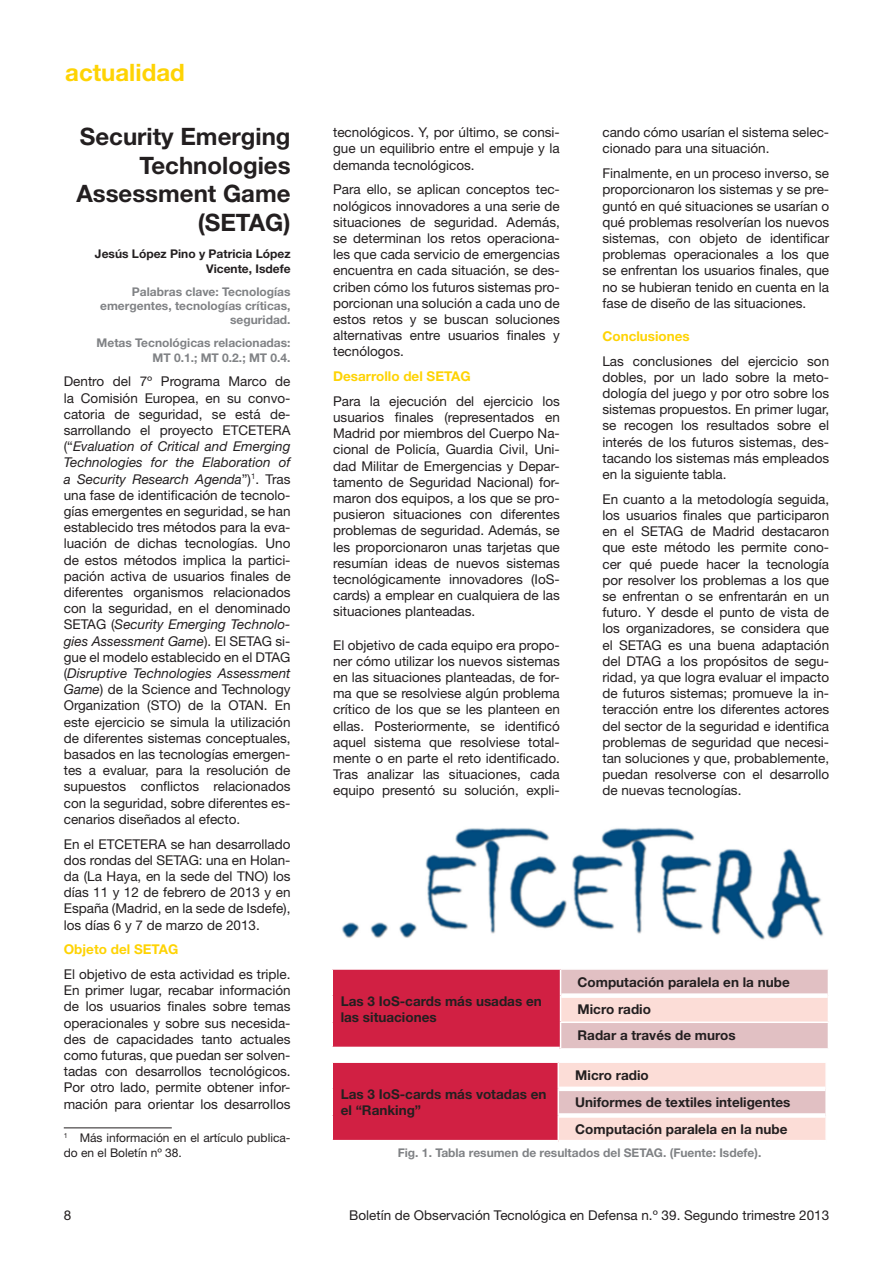
<style>
.page{position:relative;width:893px;height:1263px;background:#fff}
.page>*{position:absolute;margin:0;border:0;box-sizing:border-box;transform-origin:0 0}
.Titulo_articulo{font:700 24px/28.8px "Helvetica Neue LT Std";color:#231f20;text-align:right}
.t1{font:700 24px "Helvetica Neue LT Std";color:#fed304}
.Texto{font:13.5px/16.2px "Helvetica Neue LT Std";color:#231f20;text-align:justify}
.t2{font:700 13.5px/16.2px "Helvetica Neue LT Std";color:#231f20}
.Texto-2{font:700 13.5px "Helvetica Neue LT Std";color:#fed304}
.Palabras_clave{font:700 12px/14.4px "Helvetica Neue LT Std";color:#808285;text-align:right}
.Pie_de_foto{font:700 12px "Helvetica Neue LT Std";color:#808285}
.notas{font:12px/14.4px "Helvetica Neue LT Std";color:#231f20}
.Autor_articulo{font:700 12px/14.4px "Helvetica Neue LT Std";color:#231f20;text-align:right}
.s1{font-style:italic}
</style>
<div class="page">
<hr style="left:64px;top:1127px;width:108px;height:1px;background:#231f20">
<div style="left:332px;top:969px;width:229px;height:80px;background:#d12043"></div>
<hr style="left:331px;top:970px;width:2px;height:26px;background:#fff">
<hr style="left:331px;top:996px;width:2px;height:26px;background:#fff">
<hr style="left:331px;top:1022px;width:2px;height:25px;background:#fff">
<hr style="left:331px;top:968px;width:230px;height:2px;background:#fff">
<svg style="left:560px;top:969px;width:268px;height:79px;background:#ebcdcd"></svg>
<hr style="left:331px;top:1047px;width:229px;height:4px;background:#fff">
<hr style="left:560px;top:1021px;width:269px;height:2px;background:#fff">
<hr style="left:560px;top:1048px;width:269px;height:2px;background:#fff">
<img style="left:342px;top:828px;width:482px;height:112px">
<div style="left:332px;top:1062px;width:226px;height:80px;background:#d12043"></div>
<div style="left:559px;top:1063px;width:266px;height:77px;background:#fcddd7"></div>
<div style="left:558px;top:1089px;width:268px;height:26px;background:#e1c0c3"></div>
<hr style="left:331px;top:1063px;width:2px;height:26px;background:#fff">
<hr style="left:331px;top:1089px;width:2px;height:26px;background:#fff">
<hr style="left:331px;top:1115px;width:2px;height:25px;background:#fff">
<hr style="left:331px;top:1061px;width:227px;height:2px;background:#fff">
<hr style="left:557px;top:1063px;width:2px;height:26px;background:#fff">
<hr style="left:557px;top:1089px;width:2px;height:26px;background:#fff">
<hr style="left:557px;top:1115px;width:2px;height:25px;background:#fff">
<hr style="left:825px;top:1089px;width:2px;height:26px;background:#fff">
<hr style="left:331px;top:1140px;width:227px;height:4px;background:#fff">
<div style="left:559px;top:1086px;width:266px;height:5px;background:#fff"></div>
<div style="left:559px;top:1113px;width:266px;height:5px;background:#fff"></div>
<h1 class="t1" style="left:65px;top:58px;width:121px">actualidad</h1>
<p class="Titulo_articulo" style="left:76px;top:121px;width:216px">Security Emerging<br>Technologies<br>Assessment Game (SETAG)</p>
<p class="Autor_articulo" style="left:95px;top:247px;width:197px">Jesús López Pino y Patricia López<br>Vicente, Isdefe</p>
<p class="Palabras_clave" style="left:100px;top:284px;width:192px">Palabras clave: Tecnologías emergentes, tecnologías críticas, seguridad.</p>
<p class="Palabras_clave" style="left:97px;top:336px;width:195px">Metas Tecnológicas relacionadas:<br>MT 0.1.; MT 0.2.; MT 0.4.</p>
<p class="Texto" style="left:64px;top:373px;width:228px">Dentro del 7º Programa Marco de la Comisión Europea, en su convo&shy;catoria de seguridad, se está de&shy;sarrollando el proyecto ETCETERA (“<span class="s1">Evaluation of Critical and Emerging Technologies for the Elaboration of a Security Research Agenda</span>”)<sup>1</sup>. Tras una fase de identificación de tecnolo&shy;gías emergentes en seguridad, se han establecido tres métodos para la eva&shy;luación de dichas tecnologías. Uno de estos métodos implica la partici&shy;pación activa de usuarios finales de diferentes organismos relacionados con la seguridad, en el denominado SETAG (<span class="s1">Security Emerging Technolo&shy;gies Assessment Game</span>). El SETAG si&shy;gue el modelo establecido en el DTAG (<span class="s1">Disruptive Technologies Assessment Game</span>) de la Science and Technology Organization (STO) de la OTAN. En este ejercicio se simula la utilización de diferentes sistemas conceptuales, basados en las tecnologías emergen&shy;tes a evaluar, para la resolución de supuestos conflictos relacionados con la seguridad, sobre diferentes es&shy;cenarios diseñados al efecto.</p>
<p class="Texto" style="left:64px;top:835px;width:228px">En el ETCETERA se han desarrollado dos rondas del SETAG: una en Holan&shy;da (La Haya, en la sede del TNO) los días 11 y 12 de febrero de 2013 y en España (Madrid, en la sede de Isdefe), los días 6 y 7 de marzo de 2013.</p>
<p class="Texto-2" style="left:64px;top:941px;width:116px">Objeto del SETAG</p>
<p class="Texto" style="left:64px;top:966px;width:228px">El objetivo de esta actividad es triple.<br>En primer lugar, recabar información de los usuarios finales sobre temas operacionales y sobre sus necesida&shy;des de capacidades tanto actuales como futuras, que puedan ser solven&shy;tadas con desarrollos tecnológicos.<br>Por otro lado, permite obtener infor&shy;mación para orientar los desarrollos</p>
<p class="notas" style="left:64px;top:1131px;width:228px"><sup>1</sup> Más información en el artículo publica&shy;do en el Boletín nº 38.</p>
<p class="Texto" style="left:333px;top:124px;width:228px">tecnológicos. Y, por último, se consi&shy;gue un equilibrio entre el empuje y la demanda tecnológicos.</p>
<p class="Texto" style="left:333px;top:181px;width:228px">Para ello, se aplican conceptos tec&shy;nológicos innovadores a una serie de situaciones de seguridad. Además, se determinan los retos operaciona&shy;les que cada servicio de emergencias encuentra en cada situación, se des&shy;criben cómo los futuros sistemas pro&shy;porcionan una solución a cada uno de estos retos y se buscan soluciones alternativas entre usuarios finales y tecnólogos.</p>
<p class="Texto-2" style="left:333px;top:368px;width:139px">Desarrollo del SETAG</p>
<p class="Texto" style="left:333px;top:393px;width:228px">Para la ejecución del ejercicio los usuarios finales (representados en Madrid por miembros del Cuerpo Na&shy;cional de Policía, Guardia Civil, Uni&shy;dad Militar de Emergencias y Depar&shy;tamento de Seguridad Nacional) for&shy;maron dos equipos, a los que se pro&shy;pusieron situaciones con diferentes problemas de seguridad. Además, se les proporcionaron unas tarjetas que resumían ideas de nuevos sistemas tecnológicamente innovadores (IoS&shy;cards) a emplear en cualquiera de las situaciones planteadas.</p>
<p class="Texto" style="left:333px;top:636px;width:228px">El objetivo de cada equipo era propo&shy;ner cómo utilizar los nuevos sistemas en las situaciones planteadas, de for&shy;ma que se resolviese algún problema crítico de los que se les planteen en ellas. Posteriormente, se identificó aquel sistema que resolviese total&shy;mente o en parte el reto identificado.<br>Tras analizar las situaciones, cada equipo presentó su solución, expli-</p>
<p class="Texto" style="left:602px;top:124px;width:228px">cando cómo usarían el sistema selec&shy;cionado para una situación.</p>
<p class="Texto" style="left:602px;top:165px;width:228px">Finalmente, en un proceso inverso, se proporcionaron los sistemas y se pre&shy;guntó en qué situaciones se usarían o qué problemas resolverían los nuevos sistemas, con objeto de identificar problemas operacionales a los que se enfrentan los usuarios finales, que no se hubieran tenido en cuenta en la fase de diseño de las situaciones.</p>
<p class="Texto-2" style="left:602px;top:328px;width:89px">Conclusiones</p>
<p class="Texto" style="left:602px;top:353px;width:228px">Las conclusiones del ejercicio son dobles, por un lado sobre la meto&shy;dología del juego y por otro sobre los sistemas propuestos. En primer lugar, se recogen los resultados sobre el interés de los futuros sistemas, des&shy;tacando los sistemas más empleados en la siguiente tabla.</p>
<p class="Texto" style="left:602px;top:491px;width:228px">En cuanto a la metodología seguida, los usuarios finales que participaron en el SETAG de Madrid destacaron que este método les permite cono&shy;cer qué puede hacer la tecnología por resolver los problemas a los que se enfrentan o se enfrentarán en un futuro. Y desde el punto de vista de los organizadores, se considera que el SETAG es una buena adaptación del DTAG a los propósitos de segu&shy;ridad, ya que logra evaluar el impacto de futuros sistemas; promueve la in&shy;teracción entre los diferentes actores del sector de la seguridad e identifica problemas de seguridad que necesi&shy;tan soluciones y que, probablemente, puedan resolverse con el desarrollo de nuevas tecnologías.</p>
<p class="t2" style="left:341px;top:992px;width:203px">Las 3 IoS-cards más usadas en las situaciones</p>
<p class="t2" style="left:578px;top:974px;width:214px">Computación paralela en la nube</p>
<p class="t2" style="left:578px;top:1000px;width:75px">Micro radio</p>
<p class="t2" style="left:578px;top:1027px;width:160px">Radar a través de muros</p>
<p class="t2" style="left:575px;top:1067px;width:75px">Micro radio</p>
<p class="t2" style="left:575px;top:1094px;width:217px">Uniformes de textiles inteligentes</p>
<p class="t2" style="left:575px;top:1120px;width:214px">Computación paralela en la nube</p>
<p class="Pie_de_foto" style="left:398px;top:1145px;width:365px">Fig. 1. Tabla resumen de resultados del SETAG. (Fuente: Isdefe).</p>
<p class="t2" style="left:341px;top:1086px;width:207px">Las 3 IoS-cards más votadas en el “Ranking”</p>
<p class="Texto" style="left:64px;top:1207px;width:9px">8</p>
<p class="Texto" style="left:349px;top:1207px;width:481px">Boletín de Observación Tecnológica en Defensa n.º 39. Segundo trimestre 2013</p>
</div>
